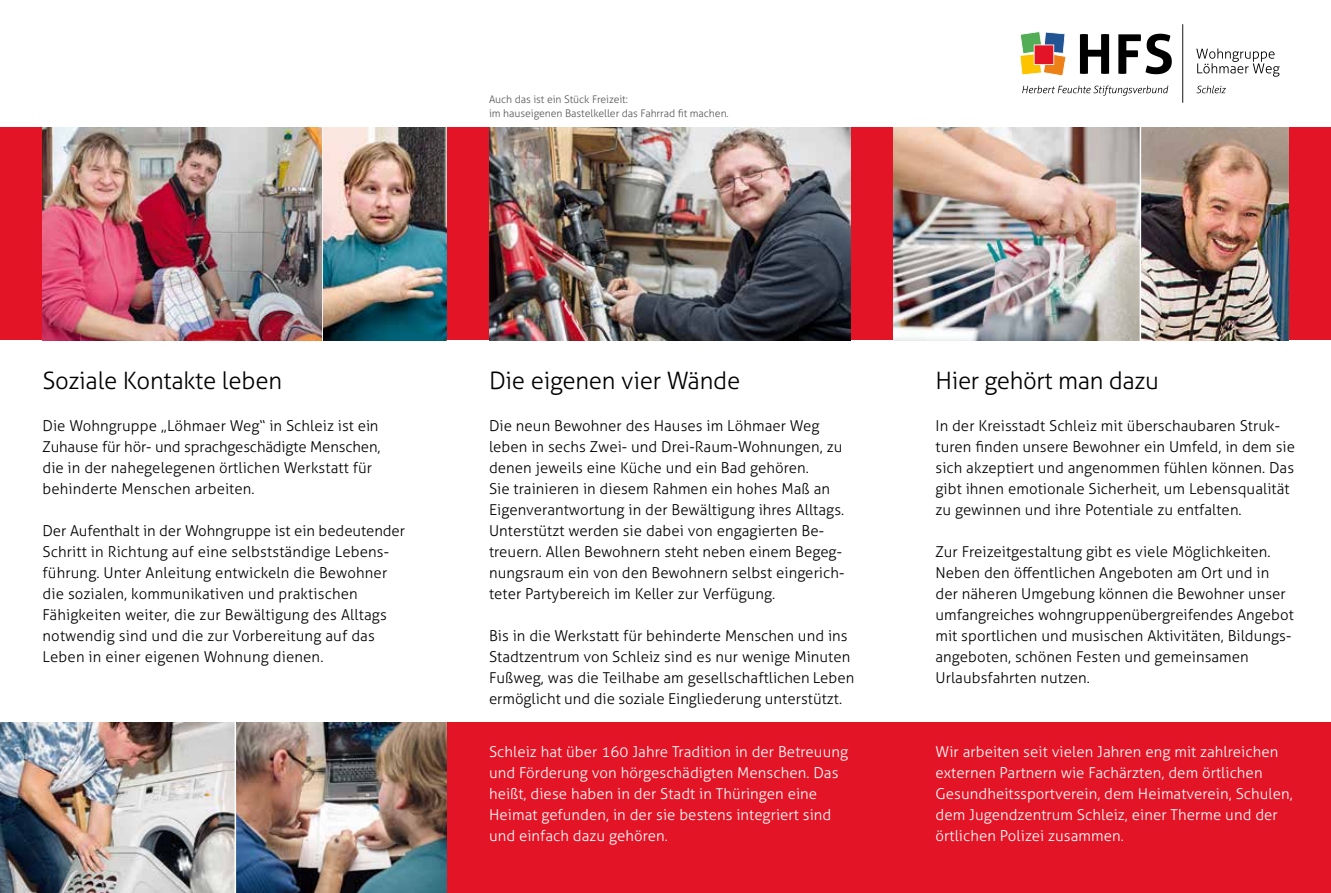
<style>
.page{position:relative;width:1331px;height:893px;background:#fff}
.page>*{position:absolute;margin:0;border:0;box-sizing:border-box;transform-origin:0 0}
.t1{font:300 24px "Aller";letter-spacing:-.01em;color:#000}
.t2{font:300 15px/21px "Aller";letter-spacing:.005em;color:#000}
.t3{font:300 15px/21px "Aller";letter-spacing:.005em;color:#fff}
.t4{font:300 10.5px/13.5px "Aller";letter-spacing:-.005em;color:#58585a}
</style>
<div class="page">
<div style="left:0;top:723px;width:1331px;height:170px;background:#e31426"></div>
<div style="left:0;top:128px;width:1331px;height:212px;background:#e31426"></div>
<svg style="left:1196px;top:86px;width:30px;height:7px"></svg>
<svg style="left:1022px;top:86px;width:146px;height:10px"></svg>
<svg style="left:1080px;top:34px;width:29px;height:40px"></svg>
<svg style="left:1118px;top:34px;width:54px;height:40px"></svg>
<svg style="left:1182px;top:24px;width:1px;height:79px"></svg>
<svg style="left:1196px;top:48px;width:84px;height:29px"></svg>
<svg style="left:1020px;top:31px;width:46px;height:45px"></svg>
<img style="left:43px;top:128px;width:403px;height:212px">
<img style="left:893px;top:128px;width:395px;height:212px">
<img style="left:489px;top:128px;width:361px;height:212px">
<img style="left:0;top:723px;width:446px;height:170px">
<hr style="left:322px;top:123px;width:2px;height:234px;background:#fff">
<hr style="left:1028px;top:123px;width:2px;height:221px;background:#fff">
<hr style="left:1140px;top:126px;width:1px;height:222px;background:#fff">
<hr style="left:235px;top:712px;width:1px;height:181px;background:#fff">
<p class="t4" style="left:489px;top:93px;width:241px">Auch das ist ein Stück Freizeit:<br>im hauseigenen Bastelkeller das Fahrrad fit machen.</p>
<h1 class="t1" style="left:43px;top:366px;width:241px">Soziale Kontakte leben</h1>
<p class="t2" style="left:43px;top:415px;width:339px">Die Wohngruppe „Löhmaer Weg“ in Schleiz ist ein Zuhause für hör- und sprachgeschädigte Menschen, die in der nahegelegenen örtlichen Werkstatt für behinderte Menschen arbeiten.</p>
<p class="t2" style="left:43px;top:520px;width:364px">Der Aufenthalt in der Wohngruppe ist ein bedeutender Schritt in Richtung auf eine selbstständige Lebens&shy;führung. Unter Anleitung entwickeln die Bewohner die sozialen, kommunikativen und praktischen Fähigkeiten weiter, die zur Bewältigung des Alltags notwendig sind und die zur Vorbereitung auf das Leben in einer eigenen Wohnung dienen.</p>
<h1 class="t1" style="left:489px;top:366px;width:253px">Die eigenen vier Wände</h1>
<p class="t2" style="left:489px;top:415px;width:357px">Die neun Bewohner des Hauses im Löhmaer Weg leben in sechs Zwei- und Drei-Raum-Wohnungen, zu denen jeweils eine Küche und ein Bad gehören.<br>Sie trainieren in diesem Rahmen ein hohes Maß an Eigenverantwortung in der Bewältigung ihres Alltags.<br>Unterstützt werden sie dabei von engagierten Be&shy;treuern. Allen Bewohnern steht neben einem Begeg&shy;nungsraum ein von den Bewohnern selbst eingerich&shy;teter Partybereich im Keller zur Verfügung.</p>
<p class="t2" style="left:489px;top:625px;width:367px">Bis in die Werkstatt für behinderte Menschen und ins Stadtzentrum von Schleiz sind es nur wenige Minuten Fußweg, was die Teilhabe am gesellschaftlichen Leben ermöglicht und die soziale Eingliederung unterstützt.</p>
<p class="t3" style="left:489px;top:741px;width:361px">Schleiz hat über 160 Jahre Tradition in der Betreuung und Förderung von hörgeschädigten Menschen. Das heißt, diese haben in der Stadt in Thüringen eine Heimat gefunden, in der sie bestens integriert sind und einfach dazu gehören.</p>
<h1 class="t1" style="left:935px;top:366px;width:225px">Hier gehört man dazu</h1>
<p class="t2" style="left:935px;top:415px;width:361px">In der Kreisstadt Schleiz mit überschaubaren Struk&shy;turen finden unsere Bewohner ein Umfeld, in dem sie sich akzeptiert und angenommen fühlen können. Das gibt ihnen emotionale Sicherheit, um Lebensqualität zu gewinnen und ihre Potentiale zu entfalten.</p>
<p class="t2" style="left:935px;top:541px;width:360px">Zur Freizeitgestaltung gibt es viele Möglichkeiten.<br>Neben den öffentlichen Angeboten am Ort und in der näheren Umgebung können die Bewohner unser umfangreiches wohngruppenübergreifendes Angebot mit sportlichen und musischen Aktivitäten, Bildungs&shy;angeboten, schönen Festen und gemeinsamen Urlaubsfahrten nutzen.</p>
<p class="t3" style="left:935px;top:741px;width:359px">Wir arbeiten seit vielen Jahren eng mit zahlreichen externen Partnern wie Fachärzten, dem örtlichen Gesundheitssportverein, dem Heimatverein, Schulen, dem Jugendzentrum Schleiz, einer Therme und der örtlichen Polizei zusammen.</p>
</div>
